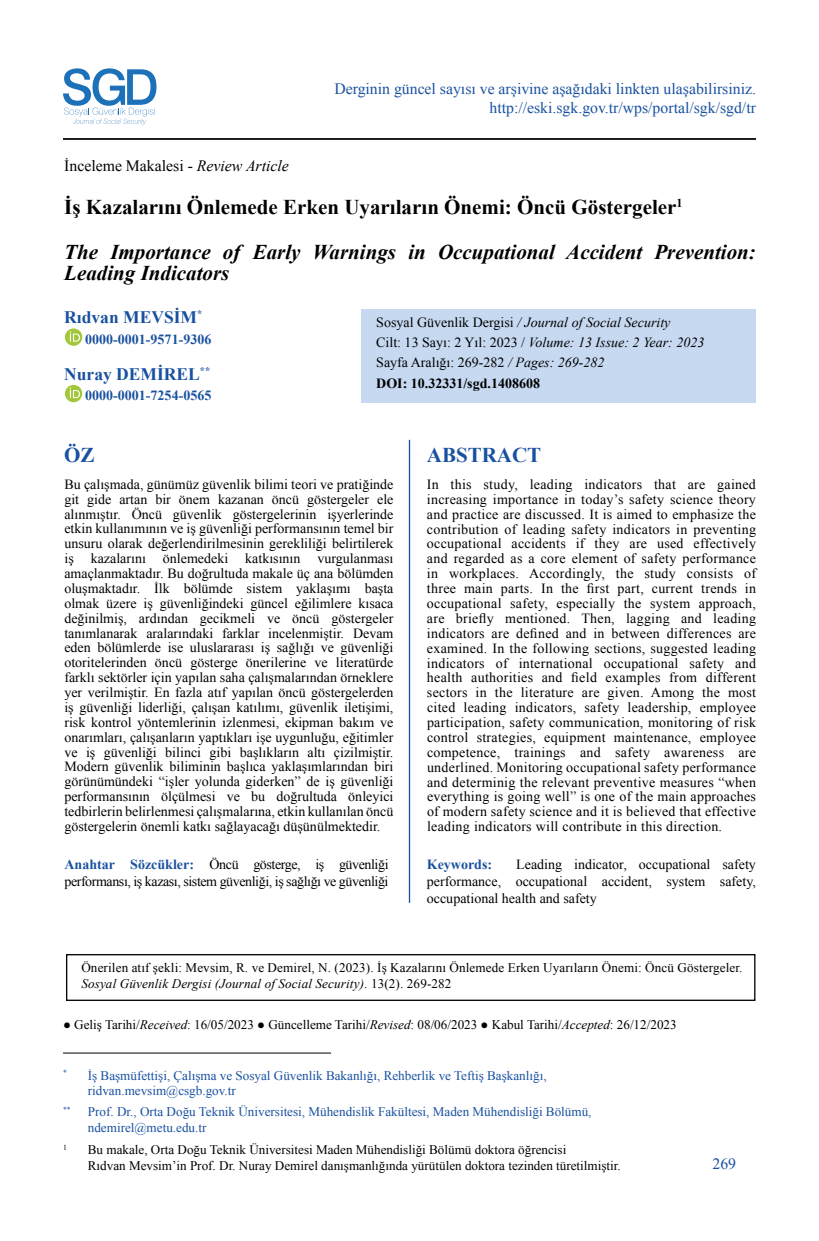
<style>
.page{position:relative;width:819px;height:1241px;background:#fff}
.page>*{position:absolute;margin:0;border:0;box-sizing:border-box;transform-origin:0 0}
.t1{font:italic 700 21px/21px "Times New Roman";color:#000}
.t2{font:700 21px "Times New Roman";color:#000}
.t3{font:700 21px "Times New Roman";color:#1951a0}
.t4{font:700 17.5px "Times New Roman";color:#1951a0}
.t5{font:15.75px/18.9px "Times New Roman";color:#1951a0;text-align:right}
.t6{font:15.75px "Times New Roman";color:#000}
.t7{font:14px/14.9px "Times New Roman";color:#000;text-align:justify}
.t8{font:14px/16.8px "Times New Roman";letter-spacing:-.03em;color:#000}
.t9{font:700 14px "Times New Roman";color:#1951a0}
.t10{font:13.12px/15.8px "Times New Roman";color:#000}
.t11{font:13.12px/15.8px "Times New Roman";color:#1951a0}
.t12{font:7.7px "Times New Roman";color:#1951a0}
.t13{font:7.7px "Times New Roman";color:#000}
.s1{font-style:italic}
.s2{font-weight:700}
.s3{font-weight:700;color:#1951a0}
</style>
<div class="page">
<svg style="left:63px;top:68px;width:93px;height:57px"></svg>
<hr style="left:63px;top:138px;width:693px;height:2px;background:#000">
<hr style="left:63px;top:1052px;width:268px;height:1px;background:#000">
<hr style="left:409px;top:440px;width:1px;height:462px;background:#1951a0">
<svg style="left:65px;top:328px;width:17px;height:18px"></svg>
<svg style="left:70px;top:331px;width:10px;height:10px"></svg>
<svg style="left:65px;top:385px;width:17px;height:17px"></svg>
<svg style="left:70px;top:388px;width:10px;height:10px"></svg>
<div style="left:362px;top:309px;width:394px;height:93px;background:#c6d9f1"></div>
<div style="left:66px;top:953px;width:689px;height:47px;border:1px solid #000"></div>
<p class="t6" style="left:64px;top:155px;width:226px">İnceleme Makalesi <span class="s1">- Review Article</span></p>
<p class="t5" style="left:334px;top:79px;width:423px">Derginin güncel sayısı ve arşivine aşağıdaki linkten ulaşabilirsiniz. http://eski.sgk.gov.tr/wps/portal/sgk/sgd/tr</p>
<h1 class="t2" style="left:64px;top:193px;width:619px">İş Kazalarını Önlemede Erken Uyarıların Önemi: Öncü Göstergeler<sup>1</sup></h1>
<h1 class="t1" style="left:64px;top:241px;width:693px">The Importance of Early Warnings in Occupational Accident Prevention:<br>Leading Indicators</h1>
<p class="t4" style="left:64px;top:305px;width:139px">Rıdvan MEVSİM<sup>*</sup></p>
<p class="t9" style="left:85px;top:329px;width:127px">0000-0001-9571-9306</p>
<p class="t4" style="left:64px;top:362px;width:147px">Nuray DEMİREL<sup>**</sup></p>
<p class="t9" style="left:85px;top:385px;width:127px">0000-0001-7254-0565</p>
<p class="t7" style="left:376px;top:312px;width:329px;line-height:20.3px;text-align:left">Sosyal Güvenlik Dergisi <span class="s1">/ Journal of Social Security<br></span>Cilt: 13 Sayı: 2 Yıl: 2023 / <span class="s1">Volume: 13 Issue: 2 Year: 2023<br></span>Sayfa Aralığı: 269-282 <span class="s1">/ Pages: 269-282<br></span><span class="s2">DOI: 10.32331/sgd.1408608</span></p>
<h1 class="t3" style="left:64px;top:440px;width:32px">ÖZ</h1>
<h1 class="t3" style="left:427px;top:440px;width:116px">ABSTRACT</h1>
<p class="t7" style="left:64px;top:476px;width:331px">Bu çalışmada, günümüz güvenlik bilimi teori ve pratiğinde git gide artan bir önem kazanan öncü göstergeler ele alınmıştır. Öncü güvenlik göstergelerinin işyerlerinde etkin kullanımının ve iş güvenliği performansının temel bir unsuru olarak değerlendirilmesinin gerekliliği belirtilerek iş kazalarını önlemedeki katkısının vurgulanması amaçlanmaktadır. Bu doğrultuda makale üç ana bölümden oluşmaktadır. İlk bölümde sistem yaklaşımı başta olmak üzere iş güvenliğindeki güncel eğilimlere kısaca değinilmiş, ardından gecikmeli ve öncü göstergeler tanımlanarak aralarındaki farklar incelenmiştir. Devam eden bölümlerde ise uluslararası iş sağlığı ve güvenliği otoritelerinden öncü gösterge önerilerine ve literatürde farklı sektörler için yapılan saha çalışmalarından örneklere yer verilmiştir. En fazla atıf yapılan öncü göstergelerden iş güvenliği liderliği, çalışan katılımı, güvenlik iletişimi, risk kontrol yöntemlerinin izlenmesi, ekipman bakım ve onarımları, çalışanların yaptıkları işe uygunluğu, eğitimler ve iş güvenliği bilinci gibi başlıkların altı çizilmiştir.<br>Modern güvenlik biliminin başlıca yaklaşımlarından biri görünümündeki “işler yolunda giderken” de iş güvenliği performansının ölçülmesi ve bu doğrultuda önleyici tedbirlerin belirlenmesi çalışmalarına, etkin kullanılan öncü göstergelerin önemli katkı sağlayacağı düşünülmektedir.</p>
<p class="t8" style="left:64px;top:855px;width:325px"><span class="s3">Anahtar Sözcükler:</span> Öncü gösterge, iş güvenliği performansı, iş kazası, sistem güvenliği, iş sağlığı ve güvenliği</p>
<p class="t7" style="left:427px;top:476px;width:331px">In this study, leading indicators that are gained increasing importance in today’s safety science theory and practice are discussed. It is aimed to emphasize the contribution of leading safety indicators in preventing occupational accidents if they are used effectively and regarded as a core element of safety performance in workplaces. Accordingly, the study consists of three main parts. In the first part, current trends in occupational safety, especially the system approach, are briefly mentioned. Then, lagging and leading indicators are defined and in between differences are examined. In the following sections, suggested leading indicators of international occupational safety and health authorities and field examples from different sectors in the literature are given. Among the most cited leading indicators, safety leadership, employee participation, safety communication, monitoring of risk control strategies, equipment maintenance, employee competence, trainings and safety awareness are underlined. Monitoring occupational safety performance and determinig the relevant preventive measures “when everything is going well” is one of the main approaches of modern safety science and it is believed that effective leading indicators will contribute in this direction.</p>
<p class="t7" style="left:427px;top:855px;width:330px;line-height:16.8px;text-indent:89px">Leading indicator, occupational safety performance, occupational accident, system safety, occupational health and safety</p>
<p class="t9" style="left:427px;top:854px;width:67px">Keywords:</p>
<p class="t10" style="left:81px;top:959px;width:662px">Önerilen atıf şekli: Mevsim, R. ve Demirel, N. (2023). İş Kazalarını Önlemede Erken Uyarıların Önemi: Öncü Göstergeler.<br><span class="s1">Sosyal Güvenlik Dergisi (Journal of Social Security)</span>. 13(2). 269-282</p>
<p class="t10" style="left:63px;top:1016px;width:615px">● Geliş Tarihi/<span class="s1">Received</span>: 16/05/2023 ● Güncelleme Tarihi/<span class="s1">Revised</span>: 08/06/2023 ● Kabul Tarihi/<span class="s1">Accepted</span>: 26/12/2023</p>
<p class="t11" style="left:88px;top:1066px;width:460px;text-indent:-25px"><sup>*</sup> İş Başmüfettişi, Çalışma ve Sosyal Güvenlik Bakanlığı, Rehberlik ve Teftiş Başkanlığı, ridvan.mevsim@csgb.gov.tr</p>
<p class="t12" style="left:63px;top:1103px;width:9px">**</p>
<p class="t11" style="left:88px;top:1103px;width:505px">Prof. Dr., Orta Doğu Teknik Üniversitesi, Mühendislik Fakültesi, Maden Mühendisliği Bölümü, ndemirel@metu.edu.tr</p>
<p class="t13" style="left:63px;top:1141px;width:5px">1</p>
<p class="t10" style="left:88px;top:1141px;width:534px">Bu makale, Orta Doğu Teknik Üniversitesi Maden Mühendisliği Bölümü doktora öğrencisi<br>Rıdvan Mevsim’in Prof. Dr. Nuray Demirel danışmanlığında yürütülen doktora tezinden türetilmiştir.</p>
<p class="t5" style="left:712px;top:1153px;width:25px">269</p>
</div>
